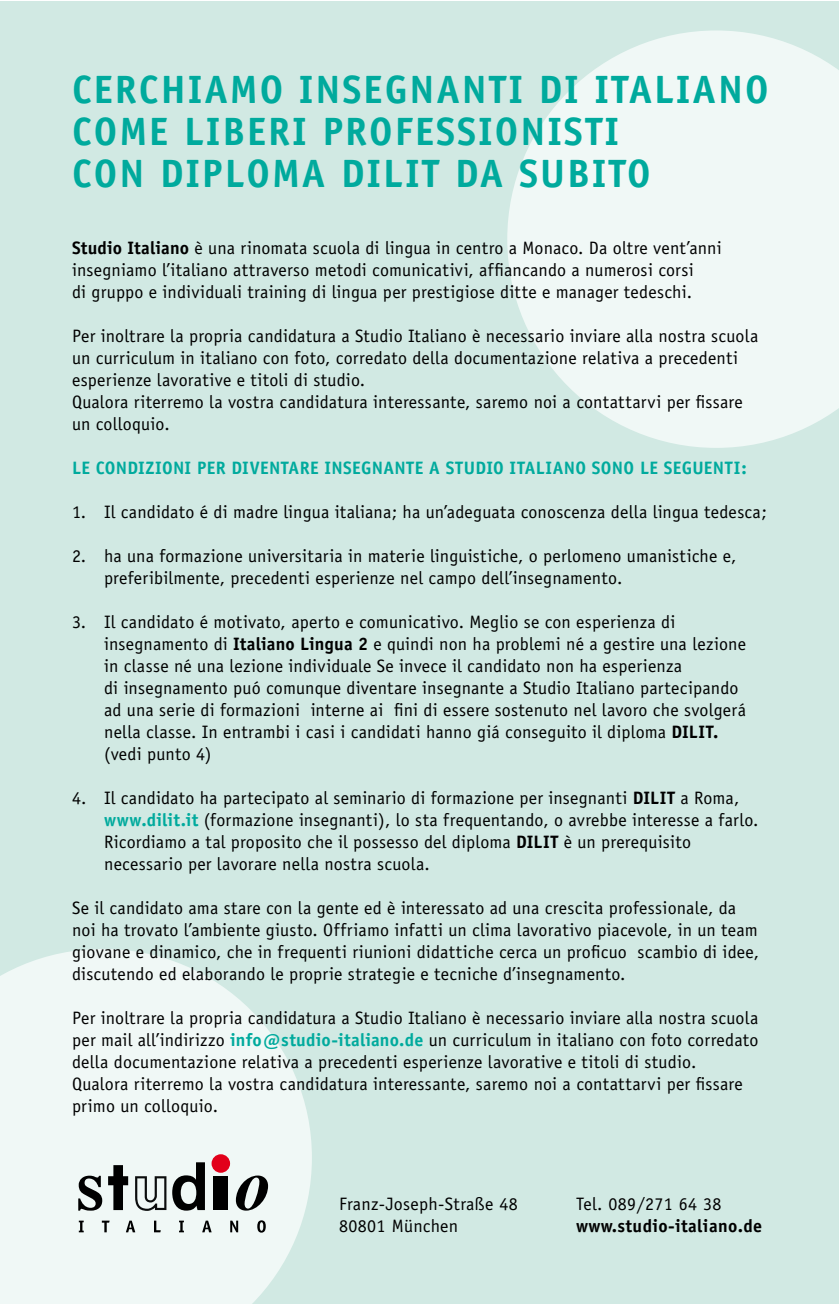
<style>
.page{position:relative;width:840px;height:1304px;background:#fff}
.page>*{position:absolute;margin:0;border:0;box-sizing:border-box;transform-origin:0 0}
.t1{font:700 39.6px/42px "Officina Sans";letter-spacing:.05em;color:#00aa9d}
.t2{font:18px/22px "Officina Sans";letter-spacing:.01em;color:#000}
.t3{font:700 18px "Officina Sans";letter-spacing:.02em;color:#00aa9d}
.t4{font:700 18px "Officina Sans";letter-spacing:.02em;color:#000}
.s1{font-weight:700}
.s2{font-weight:700;color:#00aa9d}
</style>
<div class="page">
<div style="left:0;top:2px;width:838px;height:1302px;background:#d1e9e3"></div>
<svg style="left:507px;top:30px;width:331px;height:418px;fill:#f0f8f6"></svg>
<svg style="left:0;top:949px;width:312px;height:355px;background:#ecf6f3"></svg>
<svg style="left:78px;top:1176px;width:24px;height:35px"></svg>
<svg style="left:172px;top:1162px;width:33px;height:49px;background:#6f7372"></svg>
<svg style="left:236px;top:1175px;width:32px;height:36px"></svg>
<div style="left:211px;top:1154px;width:19px;height:19px;background:#e2001a;border-radius:50%"></div>
<div style="left:213px;top:1176px;width:15px;height:34px;background:#000"></div>
<svg style="left:108px;top:1165px;width:20px;height:45px"></svg>
<svg style="left:135px;top:1176px;width:31px;height:35px"></svg>
<svg style="left:79px;top:1221px;width:5px;height:11px"></svg>
<svg style="left:102px;top:1221px;width:7px;height:11px"></svg>
<svg style="left:126px;top:1221px;width:9px;height:11px"></svg>
<svg style="left:154px;top:1221px;width:7px;height:11px"></svg>
<svg style="left:179px;top:1221px;width:5px;height:11px"></svg>
<svg style="left:202px;top:1221px;width:9px;height:11px"></svg>
<svg style="left:230px;top:1221px;width:8px;height:11px"></svg>
<svg style="left:257px;top:1220px;width:8px;height:13px"></svg>
<h1 class="t1" style="left:72px;top:68px;width:697px">CERCHIAMO INSEGNANTI DI ITALIANO<br>COME LIBERI PROFESSIONISTI<br>CON DIPLOMA DILIT DA SUBITO</h1>
<p class="t2" style="left:72px;top:237px;width:650px"><span class="s1">Studio Italiano</span> è una rinomata scuola di lingua in centro a Monaco. Da oltre vent’anni insegniamo l’italiano attraverso metodi comunicativi, affiancando a numerosi corsi<br>di gruppo e individuali training di lingua per prestigiose ditte e manager tedeschi.</p>
<p class="t2" style="left:72px;top:325px;width:687px">Per inoltrare la propria candidatura a Studio Italiano è necessario inviare alla nostra scuola un curriculum in italiano con foto, corredato della documentazione relativa a precedenti esperienze lavorative e titoli di studio.<br>Qualora riterremo la vostra candidatura interessante, saremo noi a contattarvi per fissare un colloquio.</p>
<p class="t3" style="left:72px;top:456px;width:675px">LE CONDIZIONI PER DIVENTARE INSEGNANTE A STUDIO ITALIANO SONO LE SEGUENTI:</p>
<p class="t2" style="left:72px;top:501px;width:696px">1. Il candidato é di madre lingua italiana; ha un’adeguata conoscenza della lingua tedesca;</p>
<p class="t2" style="left:104px;top:545px;width:633px;text-indent:-32px">2. ha una formazione universitaria in materie linguistiche, o perlomeno umanistiche e, preferibilmente, precedenti esperienze nel campo dell’insegnamento.</p>
<p class="t2" style="left:104px;top:611px;width:643px;text-indent:-32px">3. Il candidato é motivato, aperto e comunicativo. Meglio se con esperienza di insegnamento di <span class="s1">Italiano Lingua 2</span> e quindi non ha problemi né a gestire una lezione in classe né una lezione individuale Se invece il candidato non ha esperienza<br>di insegnamento puó comunque diventare insegnante a Studio Italiano partecipando ad una serie di formazioni interne ai fini di essere sostenuto nel lavoro che svolgerá nella classe. In entrambi i casi i candidati hanno giá conseguito il diploma <span class="s1">DILIT. </span>(vedi punto 4)</p>
<p class="t2" style="left:104px;top:787px;width:655px;text-indent:-32px">4. Il candidato ha partecipato al seminario di formazione per insegnanti <span class="s1">DILIT</span> a Roma, <span class="s2">www.dilit.it</span> (formazione insegnanti), lo sta frequentando, o avrebbe interesse a farlo.<br>Ricordiamo a tal proposito che il possesso del diploma <span class="s1">DILIT</span> è un prerequisito necessario per lavorare nella nostra scuola.</p>
<p class="t2" style="left:72px;top:897px;width:688px">Se il candidato ama stare con la gente ed è interessato ad una crescita professionale, da noi ha trovato l’ambiente giusto. Offriamo infatti un clima lavorativo piacevole, in un team giovane e dinamico, che in frequenti riunioni didattiche cerca un proficuo scambio di idee, discutendo ed elaborando le proprie strategie e tecniche d’insegnamento.</p>
<p class="t2" style="left:72px;top:1006px;width:687px">Per inoltrare la propria candidatura a Studio Italiano è necessario inviare alla nostra scuola per mail all’indirizzo <span class="s2">info@studio-italiano.de</span> un curriculum in italiano con foto corredato della documentazione relativa a precedenti esperienze lavorative e titoli di studio.<br>Qualora riterremo la vostra candidatura interessante, saremo noi a contattarvi per fissare primo un colloquio.</p>
<p class="t2" style="left:339px;top:1193px;width:180px">Franz-Joseph-Straße 48<br>80801 München</p>
<p class="t2" style="left:575px;top:1193px;width:147px">Tel. 089/271 64 38</p>
<p class="t4" style="left:575px;top:1214px;width:187px">www.studio-italiano.de</p>
</div>
